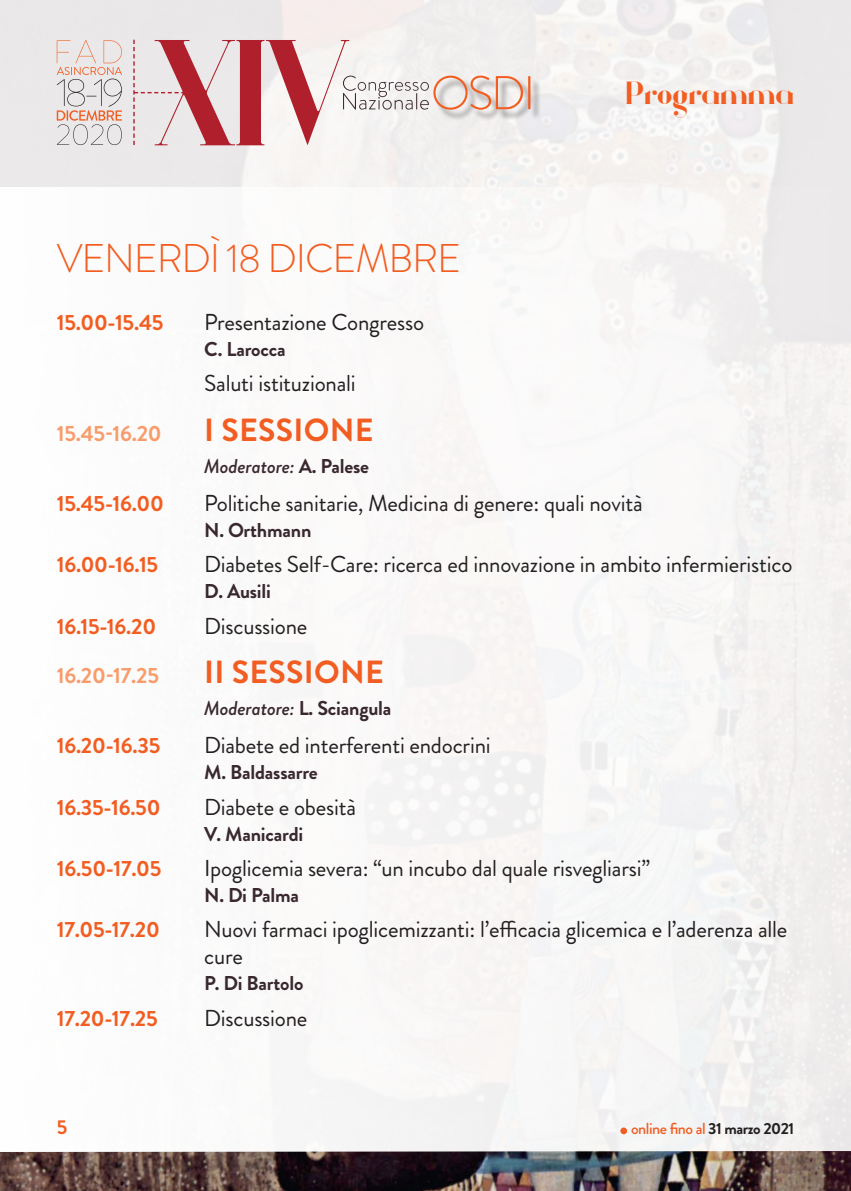
<style>
.page{position:relative;width:851px;height:1191px;background:#fff}
.page>*{position:absolute;margin:0;border:0;box-sizing:border-box;transform-origin:0 0}
.t1{font:300 40px "Brandon Grotesque";letter-spacing:-.03em;color:#f25d21}
.t2{font:700 32px "Brandon Grotesque";letter-spacing:.01em;color:#f25d21}
.t3{font:32px "Argo";color:#f25d21}
.t4{font:23px/27px "Brandon Grotesque";letter-spacing:-.01em;color:#231f20}
.t5{font:700 22px "Brandon Grotesque";letter-spacing:-.01em;color:#f25d21}
.t6{font:700 22px "Brandon Grotesque";letter-spacing:-.01em;color:#f89c6c}
.t7{font:700 20px "Brandon Grotesque";letter-spacing:-.01em;color:#39282f}
.t8{font:italic 500 20px "Brandon Grotesque";letter-spacing:-.01em;color:#39282f}
.t9{font:700 20px "Brandon Grotesque";color:#f25d21}
.t10{font:500 16px "Brandon Grotesque";letter-spacing:-.03em;color:#f25d21}
.s1{font-weight:700;font-style:normal}
.s2{font-weight:700;color:#231f20}
</style>
<div class="page">
<img style="left:0;top:1151px;width:850px;height:40px">
<div style="left:0;top:187px;width:850px;height:964px;background:#faf9f8"></div>
<div style="left:435px;top:77px;width:106px;height:44px;background:#231f20;opacity:.5"></div>
<svg style="left:133px;top:40px;width:397px;height:105px"></svg>
<svg style="left:57px;top:40px;width:65px;height:105px;background:#e2d4d1"></svg>
<div style="left:620px;top:1127px;width:7px;height:7px;background:#f25d21;border-radius:50%"></div>
<h1 class="t1" style="left:57px;top:231px;width:405px">VENERDÌ 18 DICEMBRE</h1>
<h2 class="t3" style="left:625px;top:75px;width:170px">Programma</h2>
<p class="t5" style="left:57px;top:307px;width:108px">15.00-15.45</p>
<p class="t4" style="left:204px;top:309px;width:221px">Presentazione Congresso</p>
<p class="t7" style="left:204px;top:335px;width:83px">C. Larocca</p>
<p class="t4" style="left:204px;top:370px;width:153px">Saluti istituzionali</p>
<p class="t6" style="left:57px;top:418px;width:106px">15.45-16.20</p>
<h2 class="t2" style="left:204px;top:408px;width:171px">I SESSIONE</h2>
<p class="t8" style="left:204px;top:452px;width:166px">Moderatore: <span class="s1">A. Palese</span></p>
<p class="t5" style="left:57px;top:488px;width:108px">15.45-16.00</p>
<p class="t4" style="left:204px;top:490px;width:440px">Politiche sanitarie, Medicina di genere: quali novità</p>
<p class="t7" style="left:204px;top:516px;width:109px">N. Orthmann</p>
<p class="t5" style="left:57px;top:549px;width:103px">16.00-16.15</p>
<p class="t4" style="left:204px;top:551px;width:589px">Diabetes Self-Care: ricerca ed innovazione in ambito infermieristico</p>
<p class="t7" style="left:204px;top:577px;width:68px">D. Ausili</p>
<p class="t5" style="left:57px;top:611px;width:101px">16.15-16.20</p>
<p class="t4" style="left:204px;top:612px;width:105px">Discussione</p>
<p class="t6" style="left:57px;top:660px;width:104px">16.20-17.25</p>
<h2 class="t2" style="left:204px;top:650px;width:181px">II SESSIONE</h2>
<p class="t8" style="left:204px;top:694px;width:189px">Moderatore: <span class="s1">L. Sciangula</span></p>
<p class="t5" style="left:57px;top:730px;width:105px">16.20-16.35</p>
<p class="t4" style="left:204px;top:732px;width:288px">Diabete ed interferenti endocrini</p>
<p class="t7" style="left:204px;top:758px;width:115px">M. Baldassarre</p>
<p class="t5" style="left:57px;top:791px;width:105px">16.35-16.50</p>
<p class="t4" style="left:204px;top:793px;width:153px">Diabete e obesità</p>
<p class="t7" style="left:204px;top:819px;width:101px">V. Manicardi</p>
<p class="t5" style="left:57px;top:853px;width:106px">16.50-17.05</p>
<p class="t4" style="left:204px;top:855px;width:447px">Ipoglicemia severa: “un incubo dal quale risvegliarsi”</p>
<p class="t7" style="left:204px;top:881px;width:96px">N. Di Palma</p>
<p class="t5" style="left:57px;top:914px;width:105px">17.05-17.20</p>
<p class="t4" style="left:204px;top:916px;width:584px">Nuovi farmaci ipoglicemizzanti: l’efficacia glicemica e l’aderenza alle cure</p>
<p class="t7" style="left:204px;top:969px;width:101px">P. Di Bartolo</p>
<p class="t5" style="left:57px;top:1002px;width:102px">17.20-17.25</p>
<p class="t4" style="left:204px;top:1004px;width:105px">Discussione</p>
<p class="t9" style="left:57px;top:1113px;width:12px">5</p>
<p class="t10" style="left:631px;top:1117px;width:164px">online fino al <span class="s2">31 marzo 2021</span></p>
</div>
